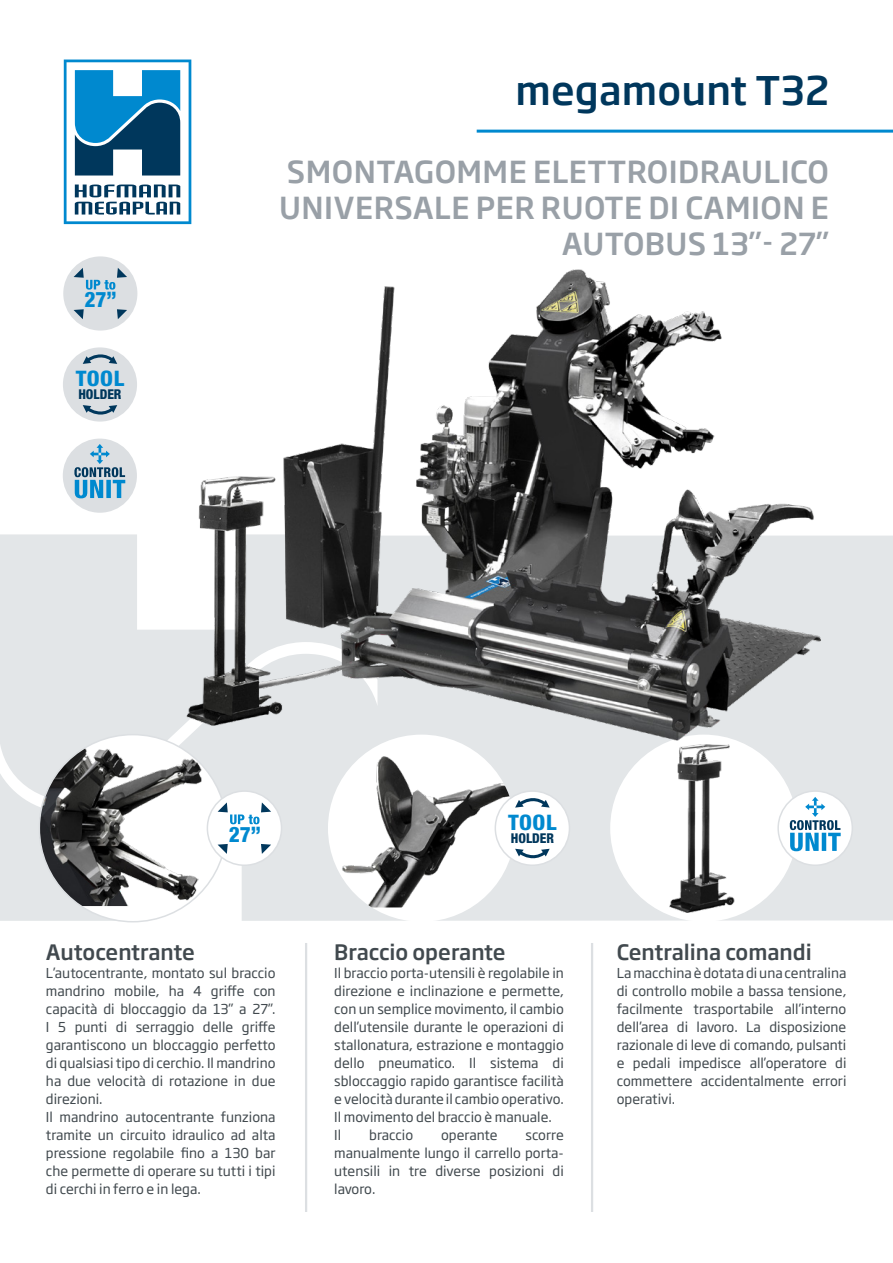
<style>
.page{position:relative;width:893px;height:1263px;background:#fff}
.page>*{position:absolute;margin:0;border:0;box-sizing:border-box;transform-origin:0 0}
.t1{font:500 39px "Soho Gothic Pro";letter-spacing:.005em;color:#00375c}
.t2{font:500 30px/36px "Soho Gothic Pro";letter-spacing:.015em;color:#99a0a7;text-align:right}
.t3{font:800 condensed 21.3px "Helvetica Neue LT Std";letter-spacing:.015em;color:#0089cf;scale:1.05 1}
.t4{font:800 condensed 21.3px "Helvetica Neue LT Std";letter-spacing:.015em;color:#0089cf}
.t5{font:500 21px "Soho Gothic Pro";color:#41494e}
.t6{font:13.5px/18px "Soho Gothic Pro";color:#41494e;text-align:justify}
.t7{font:800 condensed 13.5px "Helvetica Neue LT Std";color:#00375c}
</style>
<div class="page">
<svg style="left:0;top:534px;width:893px;height:387px;background:#e4e7e9"></svg>
<div style="left:63px;top:256px;width:74px;height:75px;background:#dcdfe2;border-radius:50%"></div>
<svg style="left:74px;top:309px;width:10px;height:10px"></svg>
<svg style="left:117px;top:309px;width:10px;height:10px"></svg>
<hr style="left:477px;top:130px;width:416px;height:3px;background:#0089cf">
<svg style="left:64px;top:60px;width:127px;height:164px"></svg>
<div style="left:63px;top:439px;width:74px;height:74px;background:#dcdfe2;border-radius:50%"></div>
<div style="left:39px;top:735px;width:187px;height:187px;background:#fff;border-radius:50%"></div>
<img style="left:39px;top:741px;width:162px;height:165px">
<div style="left:207px;top:791px;width:75px;height:74px;background:#fff;border-radius:50%"></div>
<div style="left:207px;top:790px;width:75px;height:76px;border:2px solid #dcdfe2;border-radius:50%"></div>
<svg style="left:218px;top:844px;width:10px;height:10px"></svg>
<svg style="left:261px;top:844px;width:10px;height:10px"></svg>
<div style="left:63px;top:347px;width:74px;height:75px;background:#dcdfe2;border-radius:50%"></div>
<svg style="left:83px;top:351px;width:34px;height:13px"></svg>
<svg style="left:83px;top:405px;width:34px;height:13px"></svg>
<div style="left:328px;top:735px;width:187px;height:187px;background:#fff;border-radius:50%"></div>
<img style="left:334px;top:758px;width:181px;height:149px">
<div style="left:495px;top:791px;width:74px;height:74px;background:#fff;border-radius:50%"></div>
<div style="left:495px;top:790px;width:75px;height:76px;border:2px solid #dcdfe2;border-radius:50%"></div>
<svg style="left:515px;top:794px;width:35px;height:13px"></svg>
<svg style="left:515px;top:849px;width:35px;height:13px"></svg>
<svg style="left:74px;top:444px;width:51px;height:54px"></svg>
<div style="left:610px;top:735px;width:187px;height:187px;background:#fff;border-radius:50%"></div>
<img style="left:670px;top:758px;width:65px;height:154px">
<div style="left:778px;top:791px;width:74px;height:74px;background:#fff;border-radius:50%"></div>
<div style="left:777px;top:790px;width:76px;height:76px;border:2px solid #dcdfe2;border-radius:50%"></div>
<svg style="left:790px;top:797px;width:51px;height:54px"></svg>
<svg style="left:74px;top:268px;width:53px;height:22px"></svg>
<svg style="left:218px;top:802px;width:53px;height:22px"></svg>
<img style="left:169px;top:269px;width:701px;height:489px">
<hr style="left:591px;top:943px;width:2px;height:269px;background:#dcdfe2">
<hr style="left:305px;top:943px;width:2px;height:269px;background:#dcdfe2">
<p class="t1" style="left:515px;top:60px;width:315px">megamount T32</p>
<p class="t4" style="left:85px;top:286px;width:34px">27”</p>
<p class="t3" style="left:76px;top:365px;width:47px">TOOL</p>
<p class="t7" style="left:78px;top:386px;width:45px">HOLDER</p>
<p class="t2" style="left:279px;top:152px;width:552px">SMONTAGOMME ELETTROIDRAULICO<br>UNIVERSALE PER RUOTE DI CAMION E<br>AUTOBUS 13”- 27”</p>
<p class="t4" style="left:229px;top:821px;width:34px">27”</p>
<p class="t3" style="left:508px;top:809px;width:47px">TOOL</p>
<p class="t7" style="left:511px;top:830px;width:45px">HOLDER</p>
<p class="t5" style="left:46px;top:935px;width:150px">Autocentrante</p>
<p class="t6" style="left:46px;top:963px;width:231px">L’autocentrante, montato sul braccio mandrino mobile, ha 4 griffe con capacità di bloccaggio da 13” a 27”.<br>I 5 punti di serraggio delle griffe garantiscono un bloccaggio perfetto di qualsiasi tipo di cerchio. Il mandrino ha due velocità di rotazione in due direzioni.</p>
<p class="t6" style="left:46px;top:1107px;width:231px">Il mandrino autocentrante funziona tramite un circuito idraulico ad alta pressione regolabile fino a 130 bar che permette di operare su tutti i tipi di cerchi in ferro e in lega.</p>
<p class="t5" style="left:334px;top:935px;width:173px">Braccio operante</p>
<p class="t6" style="left:334px;top:963px;width:231px">Il braccio porta-utensili è regolabile in direzione e inclinazione e permette, con un semplice movimento, il cambio dell’utensile durante le operazioni di stallonatura, estrazione e montaggio dello pneumatico. Il sistema di sbloccaggio rapido garantisce facilità e velocità durante il cambio operativo.<br>Il movimento del braccio è manuale.</p>
<p class="t6" style="left:334px;top:1125px;width:8px">Il</p>
<p class="t6" style="left:369px;top:1125px;width:45px">braccio</p>
<p class="t6" style="left:441px;top:1125px;width:58px">operante</p>
<p class="t6" style="left:334px;top:1125px;width:231px;text-indent:191px">scorre manualmente lungo il carrello porta&shy;utensili in tre diverse posizioni di lavoro.</p>
<p class="t5" style="left:617px;top:935px;width:197px">Centralina comandi</p>
<p class="t6" style="left:617px;top:963px;width:231px">La macchina è dotata di una centralina di controllo mobile a bassa tensione, facilmente trasportabile all’interno dell’area di lavoro. La disposizione razionale di leve di comando, pulsanti e pedali impedisce all’operatore di commettere accidentalmente errori operativi.</p>
</div>
